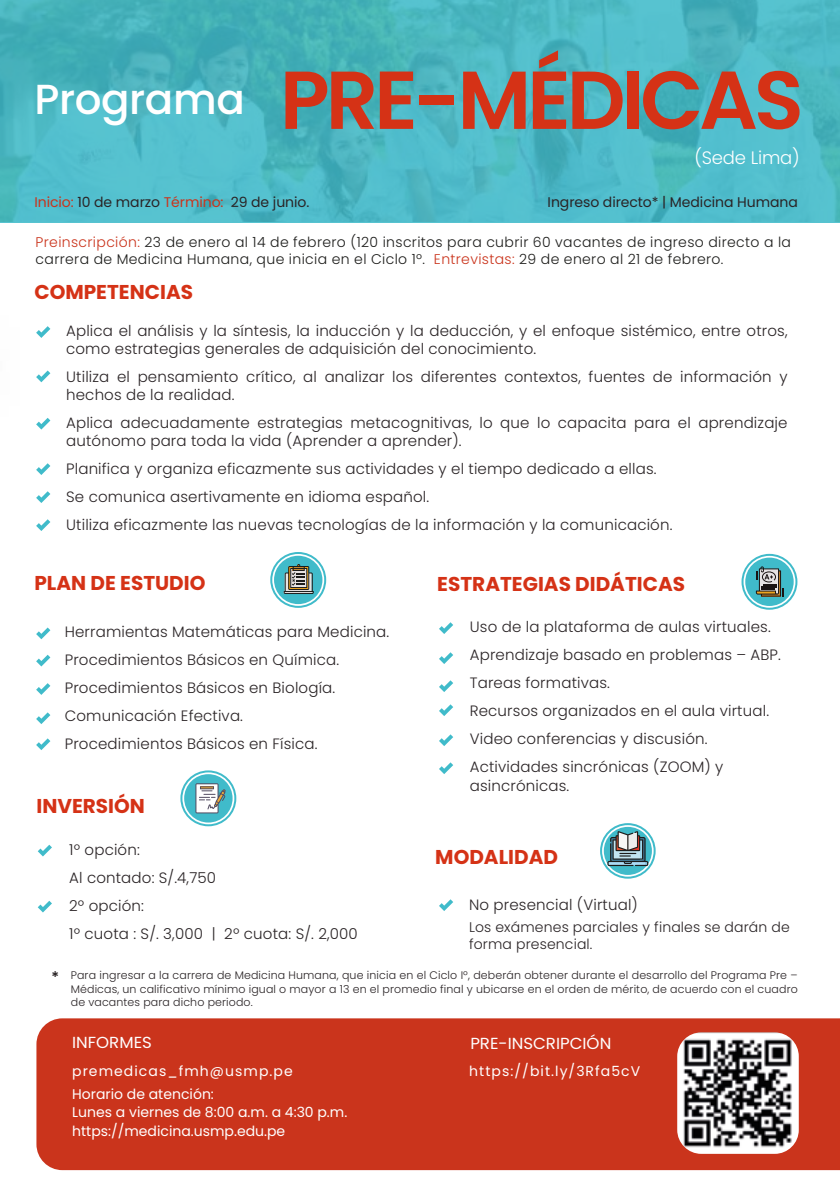
<style>
.page{position:relative;width:840px;height:1191px;background:#fff}
.page>*{position:absolute;margin:0;border:0;box-sizing:border-box;transform-origin:0 0}
.t1{font:600 82px "Poppins";letter-spacing:-.05em;color:#d53216}
.t2{font:700 20px "Poppins";color:#d53216}
.t3{font:300 18px "Poppins";letter-spacing:-.01em;color:#fff}
.t4{font:16px "Poppins";color:#fff;scale:1.04 1}
.t5{font:300 15px/28px "Poppins";letter-spacing:.01em;color:#2a2426}
.t6{font:300 14px/16.8px "Poppins";letter-spacing:.025em;color:#1d1d1b}
.t7{font:14px "Poppins";letter-spacing:-.005em;color:#2a2426}
.t8{font:14px/22.8px "Poppins";letter-spacing:.075em;color:#fff}
.t9{font:14px/18.8px "Poppins";color:#fff}
.t10{font:300 14px/16.8px "Poppins";letter-spacing:.01em;color:#2a2426}
.t11{font:300 11px/13.2px "Poppins";letter-spacing:.01em;color:#2a2426;text-align:justify}
.s1{color:#ca341c}
.s2{font-family:"Geogrotesque";font-weight:600;font-size:14px}
</style>
<div class="page">
<div style="left:744px;top:557px;width:49px;height:49px;background:#40bbca;border-radius:50%"></div>
<div style="left:741px;top:554px;width:56px;height:56px;border:2px solid #40bbca;border-radius:50%"></div>
<svg style="left:755px;top:566px;width:27px;height:30px"></svg>
<div style="left:274px;top:556px;width:48px;height:48px;background:#40bbca;border-radius:50%"></div>
<div style="left:270px;top:552px;width:56px;height:56px;border:2px solid #40bbca;border-radius:50%"></div>
<svg style="left:283px;top:564px;width:30px;height:30px"></svg>
<svg style="left:0;top:0;width:839px;height:223px;background:#4cb8c3"></svg>
<div style="left:36px;top:1018px;width:803px;height:152px;background:#ca341c"></div>
<svg style="left:36px;top:627px;width:14px;height:12px"></svg>
<svg style="left:36px;top:654px;width:14px;height:12px"></svg>
<svg style="left:36px;top:712px;width:14px;height:12px"></svg>
<svg style="left:36px;top:683px;width:14px;height:12px"></svg>
<svg style="left:36px;top:738px;width:14px;height:12px"></svg>
<svg style="left:36px;top:326px;width:14px;height:12px"></svg>
<svg style="left:36px;top:370px;width:14px;height:12px"></svg>
<svg style="left:36px;top:418px;width:14px;height:11px"></svg>
<svg style="left:36px;top:463px;width:14px;height:12px"></svg>
<svg style="left:36px;top:491px;width:14px;height:12px"></svg>
<svg style="left:36px;top:519px;width:14px;height:12px"></svg>
<div style="left:184px;top:774px;width:48px;height:48px;background:#40bbca;border-radius:50%"></div>
<div style="left:180px;top:770px;width:56px;height:56px;border:2px solid #40bbca;border-radius:50%"></div>
<svg style="left:195px;top:783px;width:30px;height:30px"></svg>
<svg style="left:38px;top:844px;width:14px;height:12px"></svg>
<svg style="left:439px;top:899px;width:14px;height:12px"></svg>
<svg style="left:603px;top:827px;width:48px;height:48px"></svg>
<div style="left:599px;top:823px;width:56px;height:55px;border:2px solid #40bbca;border-radius:50%"></div>
<svg style="left:607px;top:831px;width:41px;height:35px"></svg>
<svg style="left:38px;top:900px;width:14px;height:12px"></svg>
<svg style="left:439px;top:622px;width:14px;height:12px"></svg>
<svg style="left:439px;top:652px;width:14px;height:12px"></svg>
<svg style="left:439px;top:680px;width:14px;height:12px"></svg>
<svg style="left:439px;top:704px;width:14px;height:12px"></svg>
<svg style="left:439px;top:734px;width:14px;height:12px"></svg>
<svg style="left:439px;top:762px;width:14px;height:12px"></svg>
<img style="left:676px;top:1032px;width:122px;height:121px">
<h1 class="t1" style="left:34px;top:53px;width:770px"><sup>Programa</sup> PRE-MÉDICAS</h1>
<p class="t7" style="left:34px;top:194px;width:276px"><span class="s1">Inicio:</span> 10 de marzo <span class="s1">Término:</span> 29 de junio.</p>
<p class="t3" style="left:694px;top:147px;width:107px">(Sede Lima)</p>
<p class="t7" style="left:547px;top:194px;width:251px">Ingreso directo* | Medicina Humana</p>
<p class="t6" style="left:36px;top:234px;width:756px"><span class="s1">Preinscripción:</span> 23 de enero al 14 de febrero (120 inscritos para cubrir 60 vacantes de ingreso directo a la carrera de Medicina Humana, que inicia en el Ciclo 1º. <span class="s1">Entrevistas:</span> 29 de enero al 21 de febrero.</p>
<h2 class="t2" style="left:34px;top:281px;width:160px">COMPETENCIAS</h2>
<p class="t5" style="left:66px;top:322px;width:722px;line-height:18px">Aplica el análisis y la síntesis, la inducción y la deducción, y el enfoque sistémico, entre otros, como estrategias generales de adquisición del conocimiento.</p>
<p class="t5" style="left:66px;top:368px;width:722px;line-height:18px">Utiliza el pensamiento crítico, al analizar los diferentes contextos, fuentes de información y hechos de la realidad.</p>
<p class="t5" style="left:66px;top:414px;width:722px;line-height:18px">Aplica adecuadamente estrategias metacognitivas, lo que lo capacita para el aprendizaje autónomo para toda la vida (Aprender a aprender).</p>
<p class="t5" style="left:66px;top:455px;width:607px">Planifica y organiza eficazmente sus actividades y el tiempo dedicado a ellas.<br>Se comunica asertivamente en idioma español.<br>Utiliza eficazmente las nuevas tecnologías de la información y la comunicación.</p>
<h2 class="t2" style="left:34px;top:571px;width:172px">PLAN DE ESTUDIO</h2>
<p class="t5" style="left:65px;top:617px;width:326px">Herramientas Matemáticas para Medicina.<br>Procedimientos Básicos en Química.<br>Procedimientos Básicos en Biología.<br>Comunicación Efectiva.<br>Procedimientos Básicos en Física.</p>
<h2 class="t2" style="left:36px;top:794px;width:110px">INVERSIÓN</h2>
<h2 class="t2" style="left:437px;top:573px;width:249px">ESTRATEGIAS DIDÁTICAS</h2>
<p class="t5" style="left:469px;top:613px;width:312px">Uso de la plataforma de aulas virtuales.<br>Aprendizaje basado en problemas – ABP.<br>Tareas formativas.<br>Recursos organizados en el aula virtual.<br>Video conferencias y discusión.<br>Actividades sincrónicas (ZOOM) y</p>
<p class="t5" style="left:469px;top:771px;width:101px">asincrónicas.</p>
<p class="t5" style="left:69px;top:836px;width:290px">1º opción:<br>Al contado: S/.4,750<br>2º opción:<br>1º cuota : S/. 3,000 | 2º cuota: S/. 2,000</p>
<h2 class="t2" style="left:435px;top:845px;width:124px">MODALIDAD</h2>
<p class="t5" style="left:468px;top:890px;width:170px">No presencial (Virtual)</p>
<p class="t10" style="left:468px;top:919px;width:322px">Los exámenes parciales y finales se darán de forma presencial.</p>
<p class="t11" style="left:71px;top:969px;width:728px;text-indent:-19px"><span class="s2">*</span> Para ingresar a la carrera de Medicina Humana, que inicia en el Ciclo Iº, deberán obtener durante el desarrollo del Programa Pre – Médicas, un calificativo mínimo igual o mayor a 13 en el promedio final y ubicarse en el orden de mérito, de acuerdo con el cuadro de vacantes para dicho periodo.</p>
<p class="t4" style="left:72px;top:1033px;width:78px">INFORMES</p>
<p class="t8" style="left:72px;top:1059px;width:222px">premedicas_fmh@usmp.pe<br>Horario de atención:</p>
<p class="t9" style="left:72px;top:1103px;width:276px">Lunes a viernes de 8:00 a.m. a 4:30 p.m. https://medicina.usmp.edu.pe</p>
<p class="t4" style="left:470px;top:1033px;width:137px">PRE-INSCRIPCIÓN</p>
<p class="t8" style="left:469px;top:1059px;width:172px">https://bit.ly/3Rfa5cV</p>
</div>
